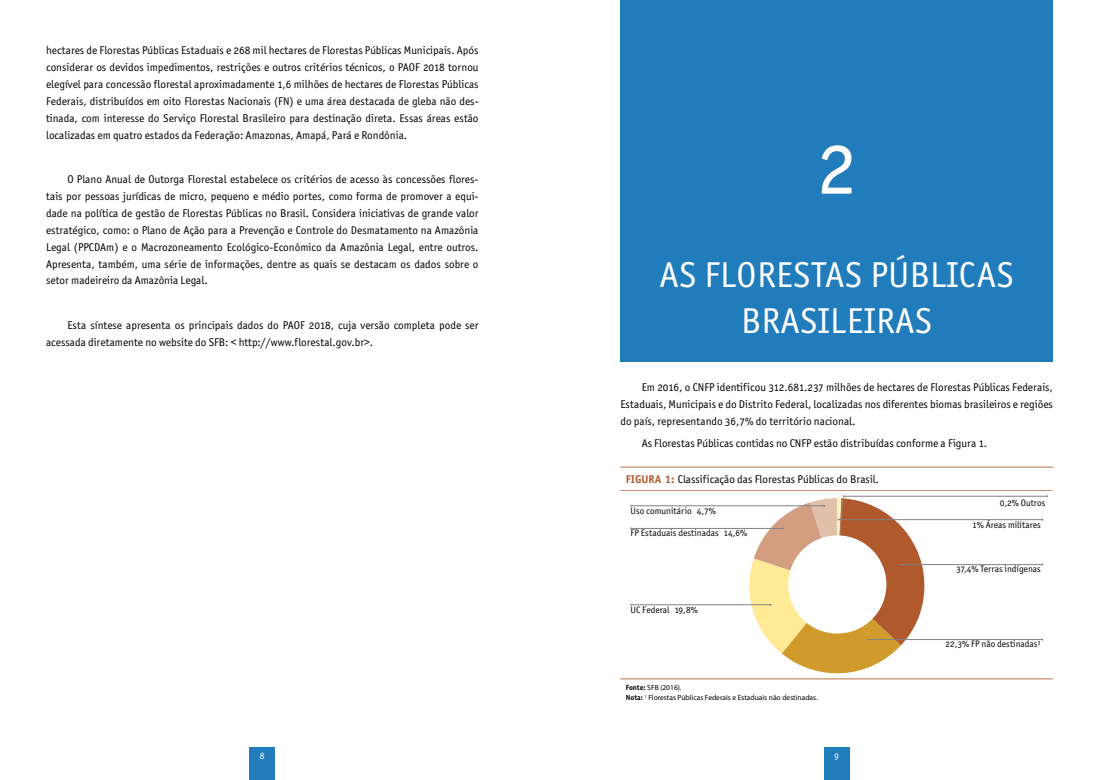
<style>
.page{position:relative;width:1099px;height:780px;background:#fff}
.page>*{position:absolute;margin:0;border:0;box-sizing:border-box;transform-origin:0 0}
.t1{font:82.5px "Officina San ITC Book OS";color:#fff}
.t2{font:36px/45.9px "Officina San ITC Book OS";letter-spacing:.01em;color:#fff;text-align:center}
.t3{font:11.25px/16.9px "Officina San ITC Book OS";color:#000;text-align:justify}
.t4{font:9.62px "Officina San ITC Book OS";color:#fff}
.t5{font:9.38px "Officina San ITC Book OS";color:#000}
.t6{font:7.5px/10px "Myriad Pro";color:#000}
.s1{font-family:"Officina Sans";font-weight:700;color:#b0592c}
.s2{font-family:"Officina Sans";font-weight:700}
</style>
<div class="page">
<div style="left:250px;top:746px;width:25px;height:34px;background:#217cbb"></div>
<div style="left:824px;top:746px;width:25px;height:34px;background:#217cbb"></div>
<hr style="left:620px;top:678px;width:432px;height:1px;background:#cb8f6d">
<hr style="left:620px;top:466px;width:432px;height:2px;background:#cb8f6d">
<hr style="left:620px;top:490px;width:432px;height:1px;background:#cb8f6d">
<hr style="left:868px;top:639px;width:174px;height:1px;background:#808285">
<hr style="left:630px;top:604px;width:140px;height:1px;background:#808285">
<hr style="left:630px;top:528px;width:153px;height:1px;background:#808285">
<hr style="left:630px;top:505px;width:194px;height:1px;background:#808285">
<hr style="left:900px;top:564px;width:142px;height:1px;background:#808285">
<hr style="left:838px;top:519px;width:204px;height:1px;background:#808285">
<div style="left:620px;top:0;width:432px;height:361px;background:#217cbb"></div>
<hr style="left:843px;top:496px;width:204px;height:1px;background:#808285">
<svg style="left:742px;top:495px;width:184px;height:185px"></svg>
<p class="t3" style="left:46px;top:42px;width:434px">hectares de Florestas Públicas Estaduais e 268 mil hectares de Florestas Públicas Municipais. Após considerar os devidos impedimentos, restrições e outros critérios técnicos, o PAOF 2018 tornou elegível para concessão florestal aproximadamente 1,6 milhões de hectares de Florestas Públicas Federais, distribuídos em oito Florestas Nacionais (FN) e uma área destacada de gleba não des&shy;tinada, com interesse do Serviço Florestal Brasileiro para destinação direta. Essas áreas estão localizadas em quatro estados da Federação: Amazonas, Amapá, Pará e Rondônia.</p>
<p class="t3" style="left:46px;top:171px;width:434px;text-indent:21px">O Plano Anual de Outorga Florestal estabelece os critérios de acesso às concessões flores&shy;tais por pessoas jurídicas de micro, pequeno e médio portes, como forma de promover a equi&shy;dade na política de gestão de Florestas Públicas no Brasil. Considera iniciativas de grande valor estratégico, como: o Plano de Ação para a Prevenção e Controle do Desmatamento na Amazônia Legal (PPCDAm) e o Macrozoneamento Ecológico-Econômico da Amazônia Legal, entre outros.<br>Apresenta, também, uma série de informações, dentre as quais se destacam os dados sobre o setor madeireiro da Amazônia Legal.</p>
<p class="t3" style="left:46px;top:316px;width:434px;text-indent:21px">Esta síntese apresenta os principais dados do PAOF 2018, cuja versão completa pode ser acessada diretamente no website do SFB: &lt; http://www.florestal.gov.br&gt;.</p>
<h1 class="t1" style="left:816px;top:118px;width:43px">2</h1>
<h2 class="t2" style="left:659px;top:252px;width:356px">AS FLORESTAS PÚBLICAS<br>BRASILEIRAS</h2>
<p class="t3" style="left:620px;top:379px;width:434px;text-indent:21px">Em 2016, o CNFP identificou 312.681.237 milhões de hectares de Florestas Públicas Federais, Estaduais, Municipais e do Distrito Federal, localizadas nos diferentes biomas brasileiros e regiões do país, representando 36,7% do território nacional.</p>
<p class="t3" style="left:641px;top:434px;width:347px">As Florestas Públicas contidas no CNFP estão distribuídas conforme a Figura 1.</p>
<p class="t3" style="left:625px;top:471px;width:255px"><span class="s1">FIGURA 1:</span> Classificação das Florestas Públicas do Brasil.</p>
<p class="t5" style="left:630px;top:505px;width:87px">Uso comunitário 4,7%</p>
<p class="t5" style="left:630px;top:527px;width:118px">FP Estaduais destinadas 14,6%</p>
<p class="t5" style="left:630px;top:604px;width:69px">UC Federal 19,8%</p>
<p class="t6" style="left:625px;top:682px;width:193px"><span class="s2">Fonte:</span> SFB (2016).<br><span class="s2">Nota:</span> <sup>1</sup> Florestas Públicas Federais e Estaduais não destinadas.</p>
<p class="t5" style="left:999px;top:497px;width:47px">0,2% Outros</p>
<p class="t5" style="left:972px;top:519px;width:70px">1% Áreas militares</p>
<p class="t5" style="left:956px;top:564px;width:86px">37,4% Terras indígenas</p>
<p class="t5" style="left:945px;top:638px;width:97px">22,3% FP não destinadas¹</p>
<p class="t4" style="left:260px;top:750px;width:6px">8</p>
<p class="t4" style="left:834px;top:750px;width:6px">9</p>
</div>
